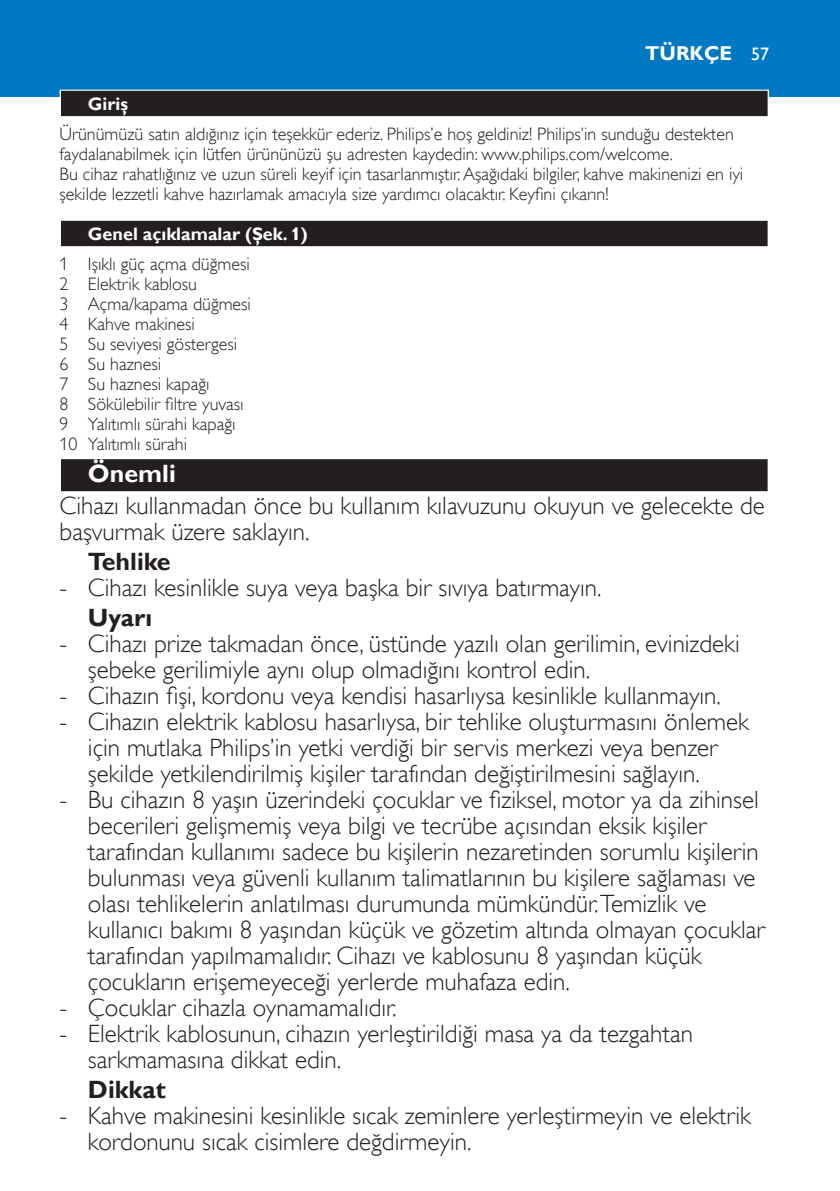
<style>
.page{position:relative;width:840px;height:1191px;background:#fff}
.page>*{position:absolute;margin:0;border:0;box-sizing:border-box;transform-origin:0 0}
.t1{font:25px/26px "Gill Sans Alt One WGL Light";color:#241f1f}
.t2{font:700 25px "Gill Sans Alt One WGL";color:#241f1f}
.t3{font:700 25px "Gill Sans Alt One WGL";color:#fff}
.t4{font:700 20px "Gill Sans Alt One WGL";color:#fff}
.t5{font:18px/20px "Gill Sans Alt One WGL Light";color:#241f1f}
.t6{font:700 18px "Gill Sans Alt One WGL";color:#fff}
.t7{font:18px "Gill Sans Alt One WGL";color:#fff}
</style>
<div class="page">
<div style="left:0;top:0;width:839px;height:96px;background:#0079c2"></div>
<div style="left:60px;top:90px;width:708px;height:28px;background:#e4e3e3"></div>
<div style="left:61px;top:91px;width:706px;height:25px;background:#241f1f"></div>
<div style="left:60px;top:220px;width:708px;height:28px;background:#d8d7d7"></div>
<div style="left:61px;top:221px;width:706px;height:25px;background:#241f1f"></div>
<svg style="left:61px;top:459px;width:707px;height:33px"></svg>
<div style="left:61px;top:459px;width:706px;height:32px;background:#241f1f"></div>
<p class="t4" style="left:644px;top:40px;width:88px">TÜRKÇE</p>
<p class="t7" style="left:750px;top:42px;width:19px">57</p>
<p class="t6" style="left:88px;top:92px;width:42px">Giriş</p>
<p class="t5" style="left:60px;top:124px;width:684px">Ürünümüzü satın aldığınız için teşekkür ederiz. Philips’e hoş geldiniz! Philips’in sunduğu destekten faydalanabilmek için lütfen ürününüzü şu adresten kaydedin: www.philips.com/welcome.<br>Bu cihaz rahatlığınız ve uzun süreli keyif için tasarlanmıştır. Aşağıdaki bilgiler, kahve makinenizi en iyi şekilde lezzetli kahve hazırlamak amacıyla size yardımcı olacaktır. Keyfini çıkarın!</p>
<p class="t6" style="left:88px;top:222px;width:221px">Genel açıklamalar (Şek. 1)</p>
<p class="t5" style="left:60px;top:254px;width:193px">1 Işıklı güç açma düğmesi<br>2 Elektrik kablosu<br>3 Açma/kapama düğmesi<br>4 Kahve makinesi<br>5 Su seviyesi göstergesi<br>6 Su haznesi<br>7 Su haznesi kapağı<br>8 Sökülebilir filtre yuvası<br>9 Yalıtımlı sürahi kapağı<br>10 Yalıtımlı sürahi</p>
<p class="t3" style="left:88px;top:456px;width:89px">Önemli</p>
<p class="t1" style="left:60px;top:492px;width:706px">Cihazı kullanmadan önce bu kullanım kılavuzunu okuyun ve gelecekte de başvurmak üzere saklayın.</p>
<p class="t2" style="left:88px;top:544px;width:84px">Tehlike</p>
<p class="t1" style="left:60px;top:574px;width:543px">- Cihazı kesinlikle suya veya başka bir sıvıya batırmayın.</p>
<p class="t2" style="left:88px;top:600px;width:66px">Uyarı</p>
<p class="t1" style="left:88px;top:630px;width:653px;text-indent:-28px">- Cihazı prize takmadan önce, üstünde yazılı olan gerilimin, evinizdeki şebeke gerilimiyle aynı olup olmadığını kontrol edin.</p>
<p class="t1" style="left:60px;top:682px;width:662px">- Cihazın fişi, kordonu veya kendisi hasarlıysa kesinlikle kullanmayın.</p>
<p class="t1" style="left:88px;top:708px;width:662px;text-indent:-28px">- Cihazın elektrik kablosu hasarlıysa, bir tehlike oluşturmasını önlemek için mutlaka Philips’in yetki verdiği bir servis merkezi veya benzer şekilde yetkilendirilmiş kişiler tarafından değiştirilmesini sağlayın.</p>
<p class="t1" style="left:88px;top:786px;width:678px;text-indent:-28px">- Bu cihazın 8 yaşın üzerindeki çocuklar ve fiziksel, motor ya da zihinsel becerileri gelişmemiş veya bilgi ve tecrübe açısından eksik kişiler tarafından kullanımı sadece bu kişilerin nezaretinden sorumlu kişilerin bulunması veya güvenli kullanım talimatlarının bu kişilere sağlaması ve olası tehlikelerin anlatılması durumunda mümkündür.Temizlik ve kullanıcı bakımı 8 yaşından küçük ve gözetim altında olmayan çocuklar tarafından yapılmamalıdır. Cihazı ve kablosunu 8 yaşından küçük çocukların erişemeyeceği yerlerde muhafaza edin.</p>
<p class="t1" style="left:60px;top:994px;width:338px">- Çocuklar cihazla oynamamalıdır.</p>
<p class="t1" style="left:88px;top:1020px;width:606px;text-indent:-28px">- Elektrik kablosunun, cihazın yerleştirildiği masa ya da tezgahtan sarkmamasına dikkat edin.</p>
<p class="t2" style="left:88px;top:1072px;width:79px">Dikkat</p>
<p class="t1" style="left:88px;top:1102px;width:664px;text-indent:-28px">- Kahve makinesini kesinlikle sıcak zeminlere yerleştirmeyin ve elektrik kordonunu sıcak cisimlere değdirmeyin.</p>
</div>
